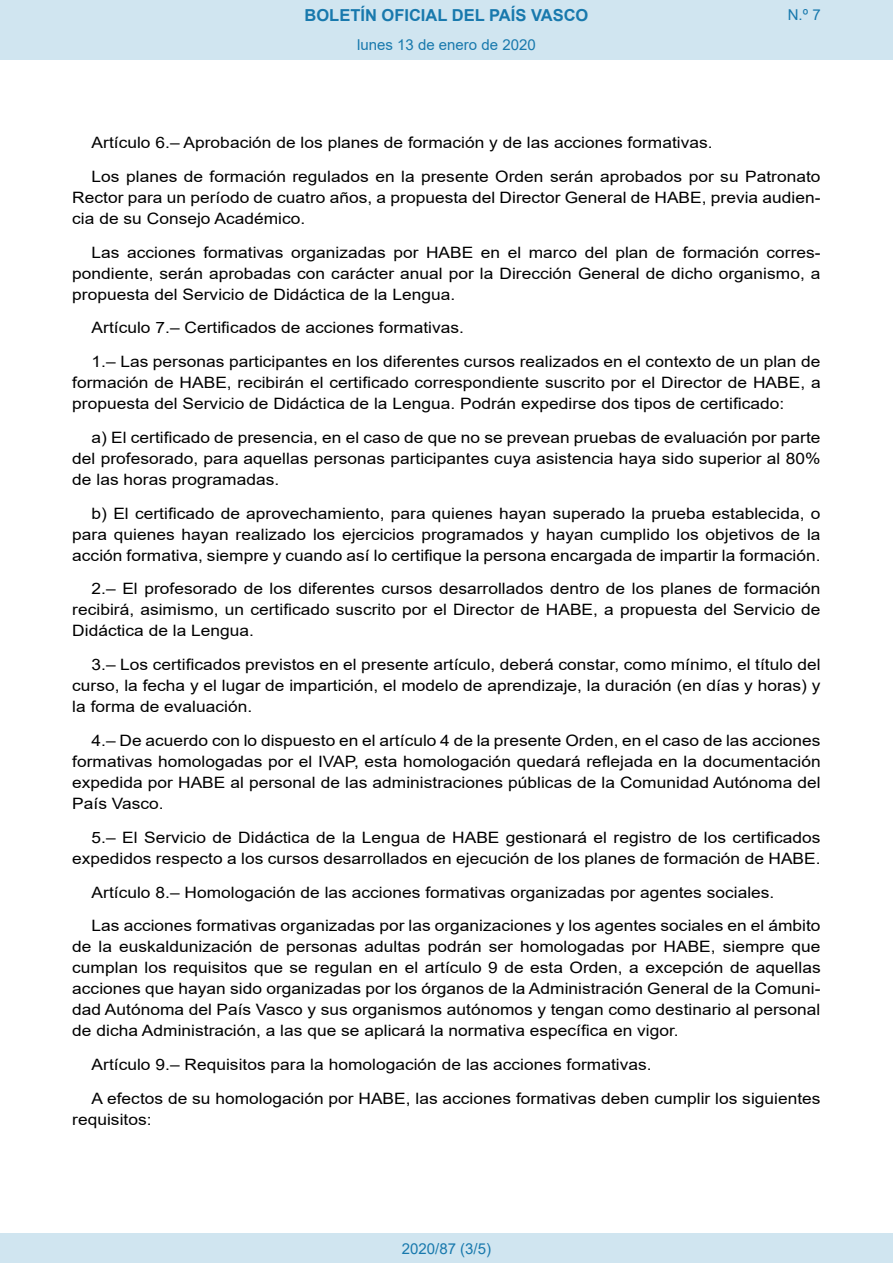
<style>
.page{position:relative;width:893px;height:1263px;background:#fff}
.page>*{position:absolute;margin:0;border:0;box-sizing:border-box;transform-origin:0 0}
.t1{font:700 16.5px "Arial";color:#1879ad}
.BOPVDetalle{font:15.6px/21px "Arial";color:#000;text-align:justify;scale:1.11 1}
.Paginacion_Centro{font:15px "Arial";color:#1879ad}
</style>
<div class="page">
<div style="left:0;top:0;width:893px;height:60px;background:#d0e5f0"></div>
<div style="left:0;top:1233px;width:893px;height:30px;background:#d0e5f0"></div>
<p class="t1" style="left:305px;top:3px;width:285px">BOLETÍN OFICIAL DEL PAÍS VASCO</p>
<p class="Paginacion_Centro" style="left:357px;top:35px;width:180px">lunes 13 de enero de 2020</p>
<p class="Paginacion_Centro" style="left:788px;top:5px;width:34px">N.º 7</p>
<p class="BOPVDetalle" style="left:92px;top:132px;width:561px">Artículo 6.– Aprobación de los planes de formación y de las acciones formativas.</p>
<p class="BOPVDetalle" style="left:72px;top:166px;width:676px;text-indent:19px">Los planes de formación regulados en la presente Orden serán aprobados por su Patronato Rector para un período de cuatro años, a propuesta del Director General de HABE, previa audien&shy;cia de su Consejo Académico.</p>
<p class="BOPVDetalle" style="left:72px;top:242px;width:676px;text-indent:19px">Las acciones formativas organizadas por HABE en el marco del plan de formación corres&shy;pondiente, serán aprobadas con carácter anual por la Dirección General de dicho organismo, a propuesta del Servicio de Didáctica de la Lengua.</p>
<p class="BOPVDetalle" style="left:92px;top:317px;width:337px">Artículo 7.– Certificados de acciones formativas.</p>
<p class="BOPVDetalle" style="left:72px;top:351px;width:676px;text-indent:19px">1.– Las personas participantes en los diferentes cursos realizados en el contexto de un plan de formación de HABE, recibirán el certificado correspondiente suscrito por el Director de HABE, a propuesta del Servicio de Didáctica de la Lengua. Podrán expedirse dos tipos de certificado:</p>
<p class="BOPVDetalle" style="left:72px;top:427px;width:676px;text-indent:19px">a) El certificado de presencia, en el caso de que no se prevean pruebas de evaluación por parte del profesorado, para aquellas personas participantes cuya asistencia haya sido superior al 80% de las horas programadas.</p>
<p class="BOPVDetalle" style="left:72px;top:503px;width:676px;text-indent:19px">b) El certificado de aprovechamiento, para quienes hayan superado la prueba establecida, o para quienes hayan realizado los ejercicios programados y hayan cumplido los objetivos de la acción formativa, siempre y cuando así lo certifique la persona encargada de impartir la formación.</p>
<p class="BOPVDetalle" style="left:72px;top:578px;width:676px;text-indent:19px">2.– El profesorado de los diferentes cursos desarrollados dentro de los planes de formación recibirá, asimismo, un certificado suscrito por el Director de HABE, a propuesta del Servicio de Didáctica de la Lengua.</p>
<p class="BOPVDetalle" style="left:72px;top:654px;width:676px;text-indent:19px">3.– Los certificados previstos en el presente artículo, deberá constar, como mínimo, el título del curso, la fecha y el lugar de impartición, el modelo de aprendizaje, la duración (en días y horas) y la forma de evaluación.</p>
<p class="BOPVDetalle" style="left:72px;top:730px;width:676px;text-indent:19px">4.– De acuerdo con lo dispuesto en el artículo 4 de la presente Orden, en el caso de las acciones formativas homologadas por el IVAP, esta homologación quedará reflejada en la documentación expedida por HABE al personal de las administraciones públicas de la Comunidad Autónoma del País Vasco.</p>
<p class="BOPVDetalle" style="left:72px;top:827px;width:676px;text-align:right">5.– El Servicio de Didáctica de la Lengua de HABE gestionará el registro de los certificados expedidos respecto a los cursos desarrollados en ejecución de los planes de formación de HABE.</p>
<p class="BOPVDetalle" style="left:92px;top:881px;width:617px">Artículo 8.– Homologación de las acciones formativas organizadas por agentes sociales.</p>
<p class="BOPVDetalle" style="left:72px;top:915px;width:676px;text-indent:19px">Las acciones formativas organizadas por las organizaciones y los agentes sociales en el ámbito de la euskaldunización de personas adultas podrán ser homologadas por HABE, siempre que cumplan los requisitos que se regulan en el artículo 9 de esta Orden, a excepción de aquellas acciones que hayan sido organizadas por los órganos de la Administración General de la Comuni&shy;dad Autónoma del País Vasco y sus organismos autónomos y tengan como destinario al personal de dicha Administración, a las que se aplicará la normativa específica en vigor.</p>
<p class="BOPVDetalle" style="left:92px;top:1054px;width:506px">Artículo 9.– Requisitos para la homologación de las acciones formativas.</p>
<p class="BOPVDetalle" style="left:72px;top:1088px;width:676px;text-indent:19px">A efectos de su homologación por HABE, las acciones formativas deben cumplir los siguientes requisitos:</p>
<p class="Paginacion_Centro" style="left:402px;top:1238px;width:91px">2020/87 (3/5)</p>
</div>
